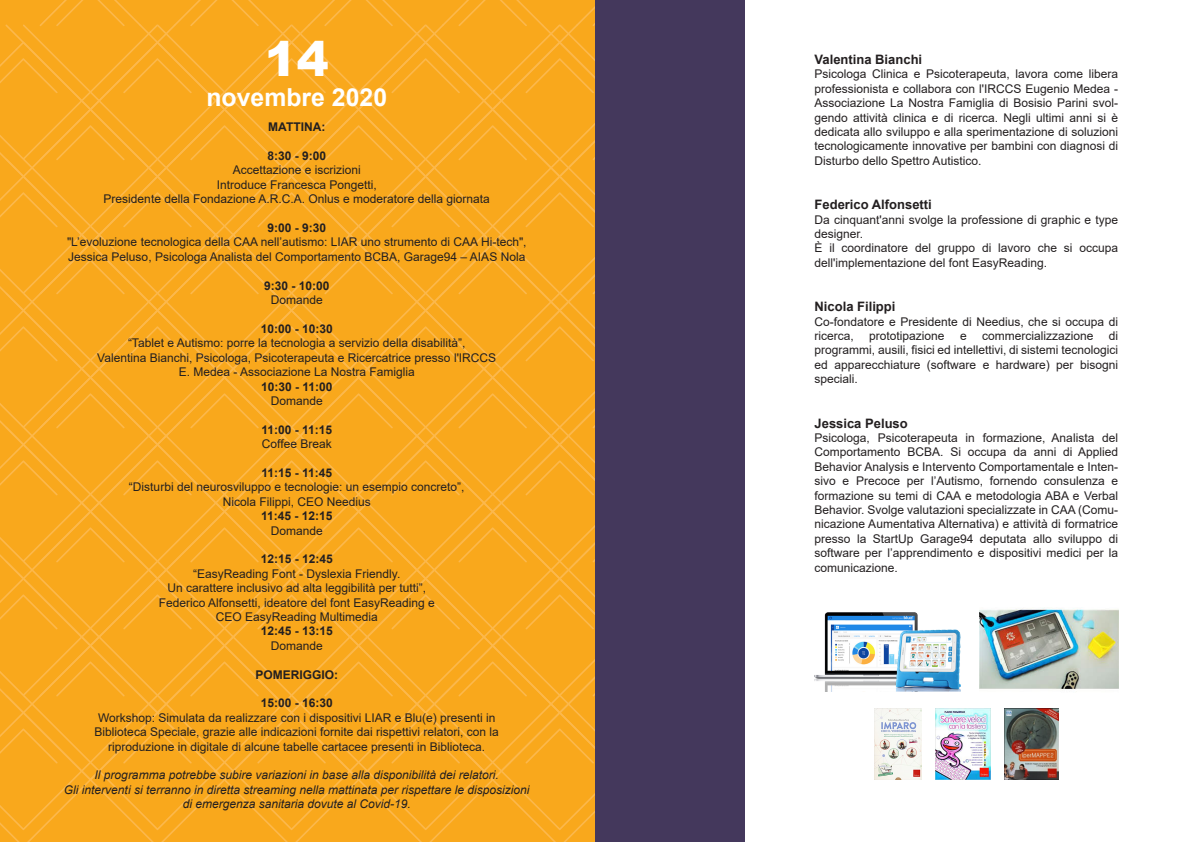
<style>
.page{position:relative;width:1191px;height:842px;background:#fff}
.page>*{position:absolute;margin:0;border:0;box-sizing:border-box;transform-origin:0 0}
.t1{font:900 47.9px "Arial";color:#fff}
.t2{font:700 24.8px "Arial";color:#fff}
.t3{font:700 13px "Arial";color:#231f20}
.t4{font:12px/14.4px "Arial";color:#231f20;text-align:center}
.t5{font:italic 12px/14.4px "Arial";color:#231f20;text-align:center}
.t6{font:700 12px "Arial";color:#231f20}
</style>
<div class="page">
<svg style="left:0;top:0;width:595px;height:842px;background:#f9a920"></svg>
<div style="left:595px;top:0;width:150px;height:842px;background:#44385c"></div>
<img style="left:814px;top:612px;width:146px;height:79px">
<img style="left:979px;top:608px;width:139px;height:82px">
<img style="left:874px;top:708px;width:48px;height:71px">
<img style="left:935px;top:708px;width:55px;height:71px">
<img style="left:1004px;top:708px;width:54px;height:71px">
<h1 class="t1" style="left:265px;top:24px;width:65px">14</h1>
<h2 class="t2" style="left:206px;top:80px;width:182px">novembre 2020</h2>
<p class="t6" style="left:268px;top:119px;width:59px">MATTINA:</p>
<p class="t6" style="left:267px;top:147px;width:60px">8:30 - 9:00</p>
<p class="t4" style="left:104px;top:163px;width:388px">Accettazione e iscrizioni<br>Introduce Francesca Pongetti,<br>Presidente della Fondazione A.R.C.A. Onlus e moderatore della giornata</p>
<p class="t6" style="left:267px;top:219px;width:60px">9:00 - 9:30</p>
<p class="t4" style="left:67px;top:235px;width:461px;text-align:left">"L’evoluzione tecnologica della CAA nell’autismo: LIAR uno strumento di CAA Hi-tech",<br>Jessica Peluso, Psicologa Analista del Comportamento BCBA, Garage94 – AIAS Nola</p>
<p class="t6" style="left:264px;top:277px;width:67px">9:30 - 10:00</p>
<p class="t4" style="left:271px;top:293px;width:54px">Domande</p>
<p class="t6" style="left:261px;top:320px;width:74px">10:00 - 10:30</p>
<p class="t4" style="left:97px;top:336px;width:400px">“Tablet e Autismo: porre la tecnologia a servizio della disabilità”,<br>Valentina Bianchi, Psicologa, Psicoterapeuta e Ricercatrice presso l'IRCCS<br>E. Medea - Associazione La Nostra Famiglia</p>
<p class="t6" style="left:261px;top:378px;width:73px">10:30 - 11:00</p>
<p class="t4" style="left:271px;top:393px;width:54px">Domande</p>
<p class="t6" style="left:261px;top:421px;width:72px">11:00 - 11:15</p>
<p class="t4" style="left:262px;top:437px;width:71px">Coffee Break</p>
<p class="t6" style="left:261px;top:464px;width:72px">11:15 - 11:45</p>
<p class="t4" style="left:129px;top:480px;width:337px">“Disturbi del neurosviluppo e tecnologie: un esempio concreto”,<br>Nicola Filippi, CEO Needius</p>
<p class="t6" style="left:261px;top:507px;width:73px">11:45 - 12:15</p>
<p class="t4" style="left:271px;top:523px;width:54px">Domande</p>
<p class="t6" style="left:261px;top:551px;width:74px">12:15 - 12:45</p>
<p class="t4" style="left:159px;top:566px;width:278px">“EasyReading Font - Dyslexia Friendly.<br>Un carattere inclusivo ad alta leggibilità per tutti”, Federico Alfonsetti, ideatore del font EasyReading e CEO EasyReading Multimedia</p>
<p class="t6" style="left:261px;top:623px;width:74px">12:45 - 13:15</p>
<p class="t4" style="left:271px;top:638px;width:54px">Domande</p>
<p class="t6" style="left:255px;top:666px;width:84px">POMERIGGIO:</p>
<p class="t6" style="left:261px;top:695px;width:74px">15:00 - 16:30</p>
<p class="t4" style="left:95px;top:710px;width:406px">Workshop: Simulata da realizzare con i dispositivi LIAR e Blu(e) presenti in<br>Biblioteca Speciale, grazie alle indicazioni fornite dai rispettivi relatori, con la riproduzione in digitale di alcune tabelle cartacee presenti in Biblioteca.</p>
<p class="t5" style="left:64px;top:768px;width:467px">Il programma potrebbe subire variazioni in base alla disponibilità dei relatori.<br>Gli interventi si terranno in diretta streaming nella mattinata per rispettare le disposizioni di emergenza sanitaria dovute al Covid-19.</p>
<p class="t3" style="left:814px;top:50px;width:109px">Valentina Bianchi</p>
<p class="t4" style="left:814px;top:67px;width:305px;text-align:justify">Psicologa Clinica e Psicoterapeuta, lavora come libera professionista e collabora con l'IRCCS Eugenio Medea - Associazione La Nostra Famiglia di Bosisio Parini svol&shy;gendo attività clinica e di ricerca. Negli ultimi anni si è dedicata allo sviluppo e alla sperimentazione di soluzioni tecnologicamente innovative per bambini con diagnosi di Disturbo dello Spettro Autistico.</p>
<p class="t3" style="left:814px;top:195px;width:119px">Federico Alfonsetti</p>
<p class="t4" style="left:814px;top:212px;width:305px;text-align:left">Da cinquant'anni svolge la professione di graphic e type designer.<br>È il coordinatore del gruppo di lavoro che si occupa dell'implementazione del font EasyReading.</p>
<p class="t3" style="left:814px;top:297px;width:82px">Nicola Filippi</p>
<p class="t4" style="left:814px;top:314px;width:305px;text-align:left">Co-fondatore e Presidente di Needius, che si occupa di ricerca,</p>
<p class="t4" style="left:814px;top:329px;width:305px;text-align:justify;text-indent:294px">di programmi, ausili, fisici ed intellettivi, di sistemi tecnologici ed apparecchiature (software e hardware) per bisogni speciali.</p>
<p class="t3" style="left:814px;top:414px;width:95px">Jessica Peluso</p>
<p class="t4" style="left:814px;top:431px;width:305px;text-align:justify">Psicologa, Psicoterapeuta in formazione, Analista del Comportamento BCBA. Si occupa da anni di Applied Behavior Analysis e Intervento Comportamentale e Inten&shy;sivo e Precoce per l’Autismo, fornendo consulenza e formazione su temi di CAA e metodologia ABA e Verbal Behavior. Svolge valutazioni specializzate in CAA (Comu&shy;nicazione Aumentativa Alternativa) e attività di formatrice presso la StartUp Garage94 deputata allo sviluppo di software per l’apprendimento e dispositivi medici per la comunicazione.</p>
<p class="t4" style="left:869px;top:329px;width:77px">prototipazione</p>
<p class="t4" style="left:960px;top:329px;width:8px">e</p>
<p class="t4" style="left:982px;top:329px;width:113px">commercializzazione</p>
</div>
